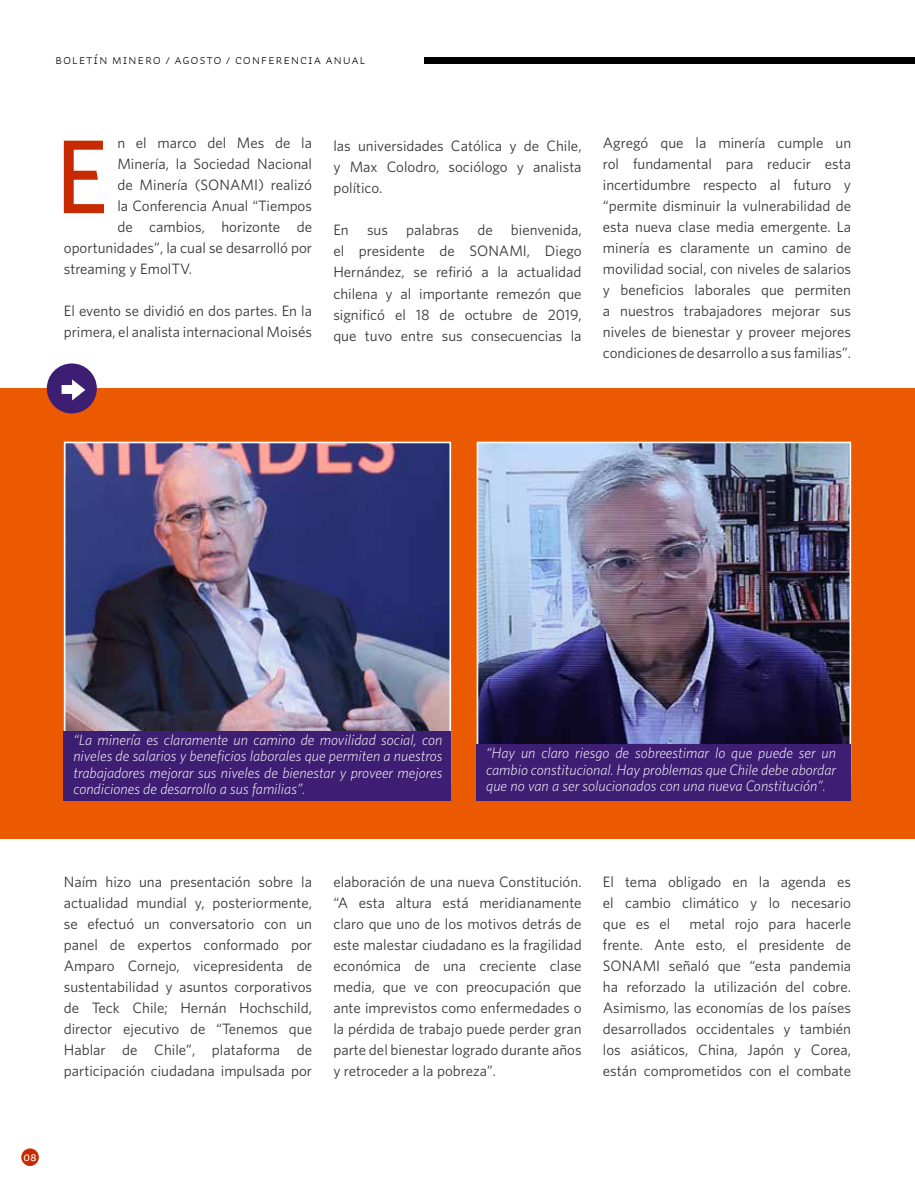
<style>
.page{position:relative;width:915px;height:1191px;background:#fff}
.page>*{position:absolute;margin:0;border:0;box-sizing:border-box;transform-origin:0 0}
.t1{font:15px/21px "Whitney";color:#373437;text-align:justify}
.t2{font:italic 300 15px/16.5px "Whitney";color:#fff;text-align:justify}
.t3{font:13.5px "Auto 2 Light Sm Cp";letter-spacing:.05em;color:#000}
.t4{font:12.75px "Auto 2 Regular Sm Cp";color:#fff}
</style>
<div class="page">
<div style="left:21px;top:1148px;width:18px;height:18px;background:#c72901;border-radius:50%"></div>
<div style="left:424px;top:57px;width:490px;height:7px;background:#000"></div>
<svg style="left:64px;top:141px;width:40px;height:72px"></svg>
<div style="left:0;top:388px;width:914px;height:450px;background:#eb5a00"></div>
<div style="left:47px;top:363px;width:50px;height:50px;background:#3e1e73;border-radius:50%"></div>
<svg style="left:62px;top:379px;width:23px;height:21px"></svg>
<img style="left:67px;top:444px;width:381px;height:286px">
<div style="left:64px;top:441px;width:387px;height:342px;border:2px solid #fff"></div>
<img style="left:479px;top:444px;width:368px;height:300px">
<div style="left:476px;top:441px;width:374px;height:342px;border:2px solid #fff"></div>
<div style="left:64px;top:730px;width:387px;height:70px;background:#3e1e73"></div>
<div style="left:476px;top:744px;width:374px;height:56px;background:#3e1e73"></div>
<p class="t3" style="left:55px;top:51px;width:311px">BOLETÍN MINERO / AGOSTO / CONFERENCIA ANUAL</p>
<p class="t1" style="left:117px;top:132px;width:196px">n el marco del Mes de la</p>
<p class="t1" style="left:117px;top:153px;width:196px">Minería, la Sociedad Nacional</p>
<p class="t1" style="left:117px;top:174px;width:196px">de Minería (SONAMI) realizó</p>
<p class="t1" style="left:117px;top:195px;width:196px">la Conferencia Anual “Tiempos</p>
<p class="t1" style="left:117px;top:216px;width:196px">de cambios, horizonte de</p>
<p class="t1" style="left:64px;top:237px;width:250px">oportunidades”, la cual se desarrolló por</p>
<p class="t1" style="left:64px;top:258px;width:130px">streaming y EmolTV.</p>
<p class="t1" style="left:64px;top:300px;width:250px">El evento se dividió en dos partes. En la primera, el analista internacional Moisés</p>
<p class="t1" style="left:333px;top:135px;width:250px">las universidades Católica y de Chile, y Max Colodro, sociólogo y analista político.</p>
<p class="t1" style="left:333px;top:219px;width:250px">En sus palabras de bienvenida, el presidente de SONAMI, Diego Hernández, se refirió a la actualidad chilena y al importante remezón que significó el 18 de octubre de 2019, que tuvo entre sus consecuencias la</p>
<p class="t1" style="left:602px;top:132px;width:250px">Agregó que la minería cumple un rol fundamental para reducir esta incertidumbre respecto al futuro y “permite disminuir la vulnerabilidad de esta nueva clase media emergente. La minería es claramente un camino de movilidad social, con niveles de salarios y beneficios laborales que permiten a nuestros trabajadores mejorar sus niveles de bienestar y proveer mejores condiciones de desarrollo a sus familias”.</p>
<p class="t2" style="left:73px;top:731px;width:370px">“La minería es claramente un camino de movilidad social, con niveles de salarios y beneficios laborales que permiten a nuestros trabajadores mejorar sus niveles de bienestar y proveer mejores condiciones de desarrollo a sus familias”.</p>
<p class="t2" style="left:486px;top:744px;width:351px">“Hay un claro riesgo de sobreestimar lo que puede ser un cambio constitucional. Hay problemas que Chile debe abordar que no van a ser solucionados con una nueva Constitución”.</p>
<p class="t1" style="left:64px;top:871px;width:250px">Naím hizo una presentación sobre la actualidad mundial y, posteriormente, se efectuó un conversatorio con un panel de expertos conformado por Amparo Cornejo, vicepresidenta de sustentabilidad y asuntos corporativos de Teck Chile; Hernán Hochschild, director ejecutivo de “Tenemos que Hablar de Chile”, plataforma de participación ciudadana impulsada por</p>
<p class="t1" style="left:333px;top:871px;width:250px">elaboración de una nueva Constitución. “A esta altura está meridianamente claro que uno de los motivos detrás de este malestar ciudadano es la fragilidad económica de una creciente clase media, que ve con preocupación que ante imprevistos como enfermedades o la pérdida de trabajo puede perder gran parte del bienestar logrado durante años y retroceder a la pobreza”.</p>
<p class="t1" style="left:602px;top:871px;width:250px">El tema obligado en la agenda es el cambio climático y lo necesario que es el</p>
<p class="t1" style="left:602px;top:913px;width:250px;text-indent:87px">metal rojo para hacerle frente. Ante esto, el presidente de SONAMI señaló que “esta pandemia ha reforzado la utilización del cobre.<br>Asimismo, las economías de los países desarrollados occidentales y también los asiáticos, China, Japón y Corea, están comprometidos con el combate</p>
<p class="t4" style="left:23px;top:1149px;width:15px">08</p>
</div>
